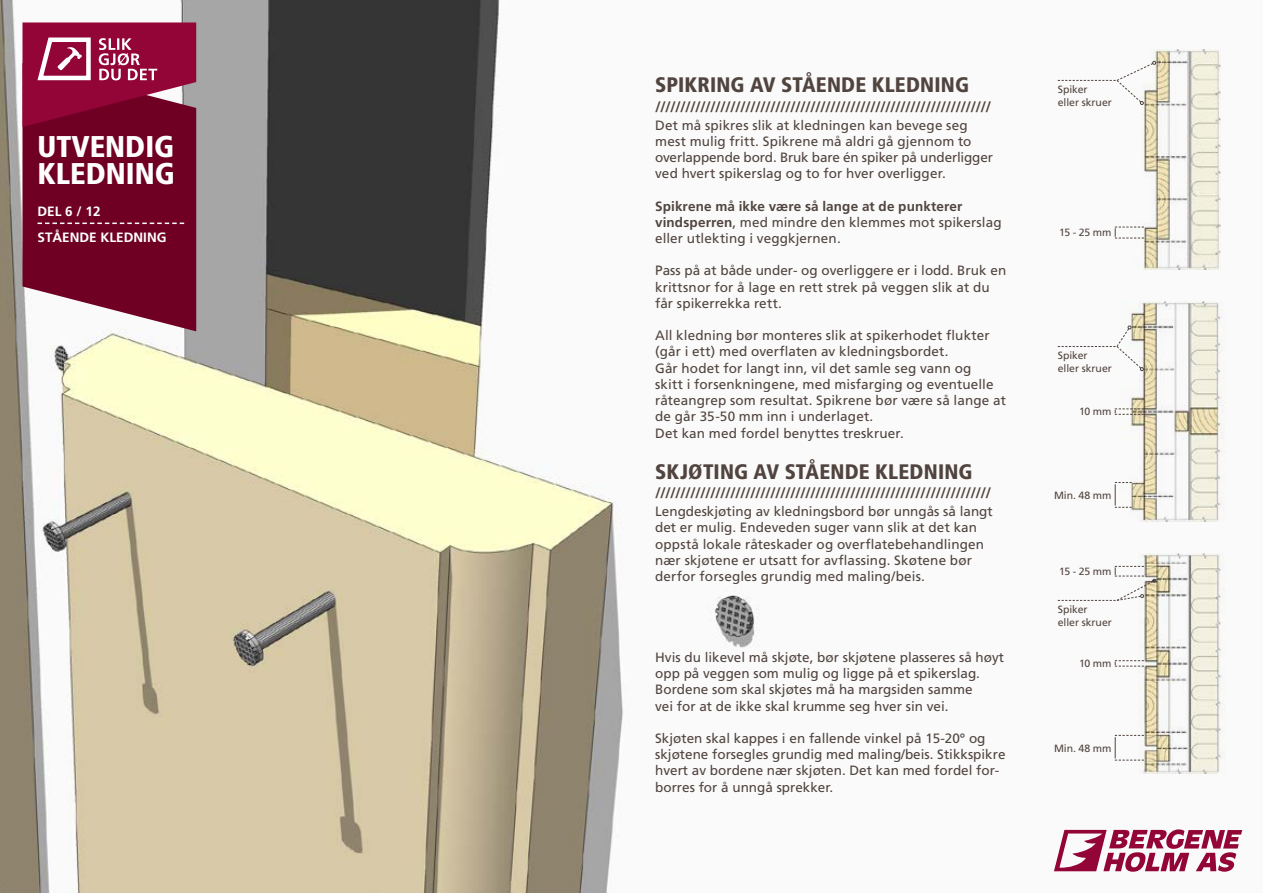
<style>
.page{position:relative;width:1263px;height:893px;background:#fafafa}
.page>*{position:absolute;margin:0;border:0;box-sizing:border-box;transform-origin:0 0}
.t1{font:900 condensed 30px/27px "Frutiger LT";color:#fff}
.t2{font:900 condensed 21px "Frutiger LT";letter-spacing:.005em;color:#51443f}
.t3{font:700 15px "Frutiger LT";color:#51443f}
.t4{font:13.5px/16.2px "Frutiger LT";color:#51443f}
.t5{font:700 13.5px/25.5px "Frutiger LT";color:#fff}
.t6{font:10.5px/12.6px "Frutiger LT";letter-spacing:-.005em;color:#51443f}
.s1{font-weight:700}
</style>
<div class="page">
<img style="left:0;top:0;width:757px;height:893px">
<div style="left:1115px;top:38px;width:125px;height:243px;background:#fff"></div>
<img style="left:1115px;top:49px;width:105px;height:220px">
<div style="left:1115px;top:290px;width:125px;height:243px;background:#fff"></div>
<img style="left:1122px;top:301px;width:104px;height:220px">
<div style="left:1115px;top:542px;width:125px;height:243px;background:#fff"></div>
<img style="left:1115px;top:554px;width:111px;height:220px">
<svg style="left:22px;top:63px;width:174px;height:268px;background:#7e1b3b"></svg>
<svg style="left:23px;top:0;width:173px;height:127px"></svg>
<svg style="left:37px;top:223px;width:147px;height:1px"></svg>
<svg style="left:1115px;top:227px;width:29px;height:12px"></svg>
<svg style="left:1115px;top:408px;width:29px;height:7px"></svg>
<svg style="left:1115px;top:660px;width:29px;height:7px"></svg>
<svg style="left:1115px;top:482px;width:17px;height:26px"></svg>
<svg style="left:1115px;top:735px;width:29px;height:26px"></svg>
<svg style="left:1058px;top:61px;width:98px;height:44px"></svg>
<svg style="left:1058px;top:326px;width:86px;height:45px"></svg>
<svg style="left:1058px;top:566px;width:98px;height:35px"></svg>
<svg style="left:1054px;top:829px;width:188px;height:43px"></svg>
<h1 class="t1" style="left:38px;top:133px;width:139px">UTVENDIG<br>KLEDNING</h1>
<p class="t5" style="left:38px;top:199px;width:131px">DEL 6 / 12<br>STÅENDE KLEDNING</p>
<h2 class="t2" style="left:655px;top:73px;width:315px">SPIKRING AV STÅENDE KLEDNING</h2>
<p class="t3" style="left:655px;top:98px;width:337px">///////////////////////////////////////////////////////////////////</p>
<p class="t4" style="left:655px;top:117px;width:339px">Det må spikres slik at kledningen kan bevege seg mest mulig fritt. Spikrene må aldri gå gjennom to overlappende bord. Bruk bare én spiker på underligger ved hvert spikerslag og to for hver overligger.</p>
<p class="t4" style="left:655px;top:198px;width:348px"><span class="s1">Spikrene må ikke være så lange at de punkterer vindsperren</span>, med mindre den klemmes mot spikerslag eller utlekting i veggkjernen.</p>
<p class="t4" style="left:655px;top:263px;width:353px">Pass på at både under- og overliggere er i lodd. Bruk en krittsnor for å lage en rett strek på veggen slik at du får spikerrekka rett.</p>
<p class="t4" style="left:655px;top:328px;width:352px">All kledning bør monteres slik at spikerhodet flukter (går i ett) med overflaten av kledningsbordet.<br>Går hodet for langt inn, vil det samle seg vann og<br>skitt i forsenkningene, med misfarging og eventuelle råteangrep som resultat. Spikrene bør være så lange at de går 35-50 mm inn i underlaget.<br>Det kan med fordel benyttes treskruer.</p>
<h2 class="t2" style="left:655px;top:459px;width:319px">SKJØTING AV STÅENDE KLEDNING</h2>
<p class="t3" style="left:655px;top:484px;width:337px">///////////////////////////////////////////////////////////////////</p>
<p class="t4" style="left:655px;top:503px;width:339px">Lengdeskjøting av kledningsbord bør unngås så langt det er mulig. Endeveden suger vann slik at det kan oppstå lokale råteskader og overflatebehandlingen nær skjøtene er utsatt for avflassing. Skøtene bør derfor forsegles grundig med maling/beis.</p>
<p class="t4" style="left:655px;top:649px;width:350px">Hvis du likevel må skjøte, bør skjøtene plasseres så høyt opp på veggen som mulig og ligge på et spikerslag.<br>Bordene som skal skjøtes må ha margsiden samme<br>vei for at de ikke skal krumme seg hver sin vei.</p>
<p class="t4" style="left:655px;top:730px;width:352px">Skjøten skal kappes i en fallende vinkel på 15-20<span class="s1">°</span> og skjøtene forsegles grundig med maling/beis. Stikkspikre hvert av bordene nær skjøten. Det kan med fordel for&shy;borres for å unngå sprekker.</p>
<p class="t6" style="left:1058px;top:83px;width:56px">Spiker<br>eller skruer</p>
<p class="t6" style="left:1059px;top:226px;width:54px">15 - 25 mm</p>
<p class="t6" style="left:1058px;top:349px;width:56px">Spiker<br>eller skruer</p>
<p class="t6" style="left:1079px;top:405px;width:34px">10 mm</p>
<p class="t6" style="left:1054px;top:489px;width:59px">Min. 48 mm</p>
<p class="t6" style="left:1059px;top:565px;width:54px">15 - 25 mm</p>
<p class="t6" style="left:1058px;top:603px;width:56px">Spiker<br>eller skruer</p>
<p class="t6" style="left:1079px;top:657px;width:34px">10 mm</p>
<p class="t6" style="left:1054px;top:742px;width:59px">Min. 48 mm</p>
</div>
